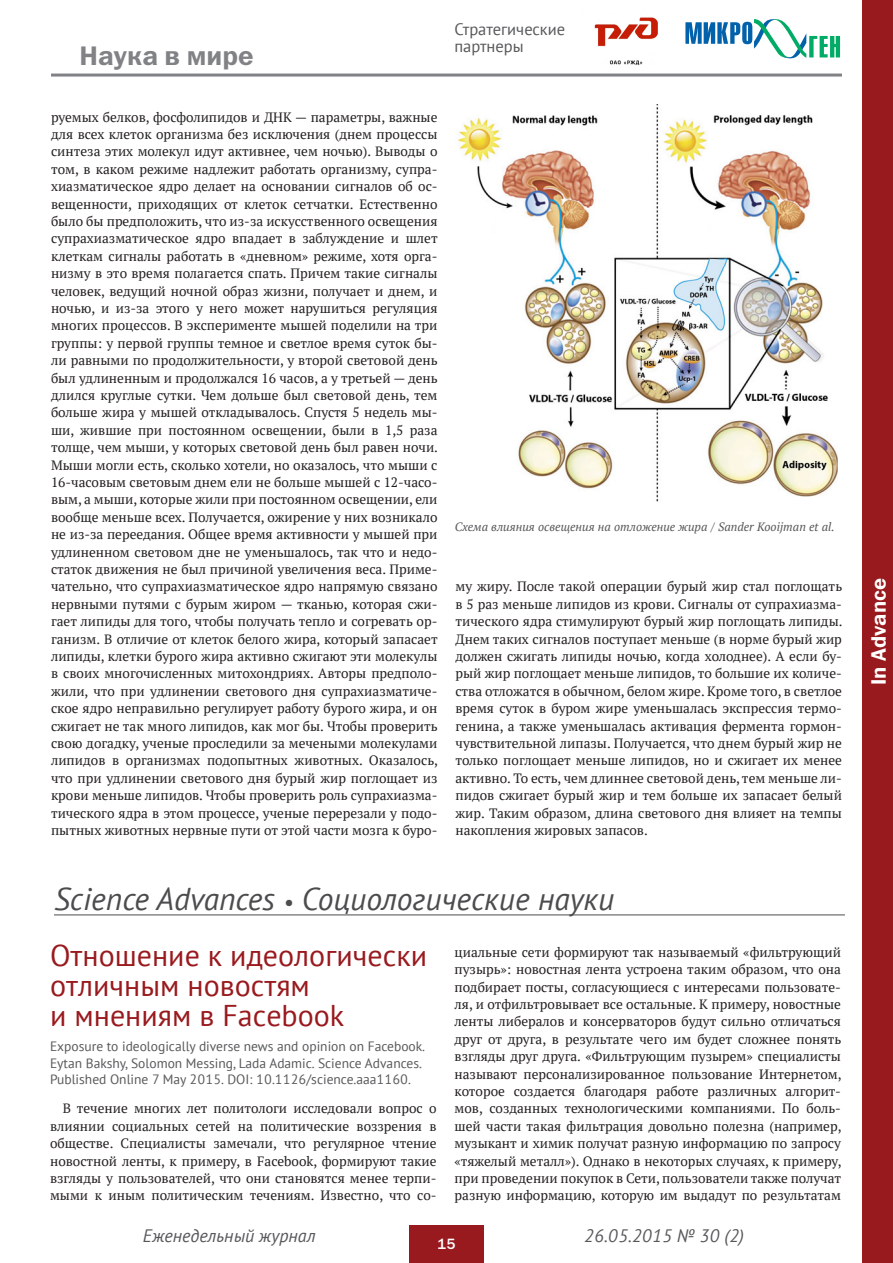
<style>
.page{position:relative;width:893px;height:1263px;background:#fff}
.page>*{position:absolute;margin:0;border:0;box-sizing:border-box;transform-origin:0 0}
.рубрика_в_Nature_Adv{font:italic 31.5px "PT Sans";color:#4b4c4d}
.novosti-zag{font:30px/30px "PT Sans";color:#991a1e}
.t1{font:27px "Franklin Gothic Demi C";color:#808285}
.t2{font:21px "Franklin Gothic Demi C";color:#fff}
.t3{font:italic 18px "PT Sans";color:#57585a}
.t4{font:16.5px/16.5px "PT Sans";color:#57585a}
.t5{font:15px "Franklin Gothic Medium C";color:#fff}
.novosti-text{font:13.5px/17.4px "PT Serif";color:#231f20;text-align:justify}
.публикация_в_advance{font:13.5px/16.5px "PT Sans";color:#57585a}
._4-podpis_foto{font:italic 12px "PT Serif";color:#57585a}
.s1{font-size:22.5px}
</style>
<div class="page">
<div style="left:409px;top:1226px;width:75px;height:37px;background:#991a1e"></div>
<div style="left:862px;top:0;width:30px;height:1263px;background:#991a1e"></div>
<hr style="left:51px;top:74px;width:791px;height:3px;background:#808285">
<svg style="left:685px;top:19px;width:155px;height:39px"></svg>
<img style="left:594px;top:17px;width:64px;height:48px">
<hr style="left:54px;top:914px;width:791px;height:1px;background:#4b4c4d">
<img style="left:457px;top:104px;width:381px;height:398px">
<h3 class="t1" style="left:80px;top:40px;width:176px">Наука в мире</h3>
<p class="novosti-text" style="left:51px;top:108px;width:388px">руемых белков, фосфолипидов и ДНК — параметры, важные для всех клеток организма без исключения (днем процессы синтеза этих молекул идут активнее, чем ночью). Выводы о том, в каком режиме надлежит работать организму, супра&shy;хиазматическое ядро делает на основании сигналов об ос&shy;вещенности, приходящих от клеток сетчатки. Естественно было бы предположить, что из-за искусственного освещения супрахиазматическое ядро впадает в заблуждение и шлет клеткам сигналы работать в «дневном» режиме, хотя орга&shy;низму в это время полагается спать. Причем такие сигналы человек, ведущий ночной образ жизни, получает и днем, и ночью, и из-за этого у него может нарушиться регуляция многих процессов. В эксперименте мышей поделили на три группы: у первой группы темное и светлое время суток бы&shy;ли равными по продолжительности, у второй световой день был удлиненным и продолжался 16 часов, а у третьей — день длился круглые сутки. Чем дольше был световой день, тем больше жира у мышей откладывалось. Спустя 5 недель мы&shy;ши, жившие при постоянном освещении, были в 1,5 раза толще, чем мыши, у которых световой день был равен ночи.<br>Мыши могли есть, сколько хотели, но оказалось, что мыши с 16-часовым световым днем ели не больше мышей с 12-часо&shy;вым, а мыши, которые жили при постоянном освещении, ели вообще меньше всех. Получается, ожирение у них возникало не из-за переедания. Общее время активности у мышей при удлиненном световом дне не уменьшалось, так что и недо&shy;статок движения не был причиной увеличения веса. Приме&shy;чательно, что супрахиазматическое ядро напрямую связано нервными путями с бурым жиром — тканью, которая сжи&shy;гает липиды для того, чтобы получать тепло и согревать ор&shy;ганизм. В отличие от клеток белого жира, который запасает липиды, клетки бурого жира активно сжигают эти молекулы в своих многочисленных митохондриях. Авторы предполо&shy;жили, что при удлинении светового дня супрахиазматиче&shy;ское ядро неправильно регулирует работу бурого жира, и он сжигает не так много липидов, как мог бы. Чтобы проверить свою догадку, ученые проследили за мечеными молекулами липидов в организмах подопытных животных. Оказалось, что при удлинении светового дня бурый жир поглощает из крови меньше липидов. Чтобы проверить роль супрахиазма&shy;тического ядра в этом процессе, ученые перерезали у подо&shy;пытных животных нервные пути от этой части мозга к буро-</p>
<p class="t4" style="left:454px;top:21px;width:112px">Стратегические партнеры</p>
<p class="_4-podpis_foto" style="left:455px;top:519px;width:382px">Схема влияния освещения на отложение жира / Sander Kooijman et al.</p>
<p class="novosti-text" style="left:455px;top:578px;width:388px">му жиру. После такой операции бурый жир стал поглощать в 5 раз меньше липидов из крови. Сигналы от супрахиазма&shy;тического ядра стимулируют бурый жир поглощать липиды.<br>Днем таких сигналов поступает меньше (в норме бурый жир должен сжигать липиды ночью, когда холоднее). А если бу&shy;рый жир поглощает меньше липидов, то большие их количе&shy;ства отложатся в обычном, белом жире. Кроме того, в светлое время суток в буром жире уменьшалась экспрессия термо&shy;генина, а также уменьшалась активация фермента гормон&shy;чувствительной липазы. Получается, что днем бурый жир не только поглощает меньше липидов, но и сжигает их менее активно. То есть, чем длиннее световой день, тем меньше ли&shy;пидов сжигает бурый жир и тем больше их запасает белый жир. Таким образом, длина светового дня влияет на темпы накопления жировых запасов.</p>
<p class="рубрика_в_Nature_Adv" style="left:54px;top:879px;width:562px">Science Advances <span class="s1">•</span> Социологические науки</p>
<p class="novosti-zag" style="left:50px;top:940px;width:378px">Отношение к идеологически отличным новостям<br>и мнениям в Facebook</p>
<p class="публикация_в_advance" style="left:50px;top:1038px;width:377px">Exposure to ideologically diverse news and opinion on Facebook.<br>Eytan Bakshy, Solomon Messing, Lada Adamic. Science Advances.<br>Published Online 7 May 2015. DOI: 10.1126/science.aaa1160.</p>
<p class="novosti-text" style="left:50px;top:1100px;width:388px;text-indent:13px">В течение многих лет политологи исследовали вопрос о влиянии социальных сетей на политические воззрения в обществе. Специалисты замечали, что регулярное чтение новостной ленты, к примеру, в Facebook, формируют такие взгляды у пользователей, что они становятся менее терпи&shy;мыми к иным политическим течениям. Известно, что со-</p>
<p class="novosti-text" style="left:454px;top:943px;width:388px">циальные сети формируют так называемый «фильтрующий пузырь»: новостная лента устроена таким образом, что она подбирает посты, согласующиеся с интересами пользовате&shy;ля, и отфильтровывает все остальные. К примеру, новостные ленты либералов и консерваторов будут сильно отличаться друг от друга, в результате чего им будет сложнее понять взгляды друг друга. «Фильтрующим пузырем» специалисты называют персонализированное пользование Интернетом, которое создается благодаря работе различных алгорит&shy;мов, созданных технологическими компаниями. По боль&shy;шей части такая фильтрация довольно полезна (например, музыкант и химик получат разную информацию по запросу «тяжелый металл»). Однако в некоторых случаях, к примеру, при проведении покупок в Сети, пользователи также получат разную информацию, которую им выдадут по результатам</p>
<h3 class="t3" style="left:143px;top:1224px;width:174px">Еженедельный журнал</h3>
<h3 class="t3" style="left:584px;top:1224px;width:162px">26.05.2015 № 30 (2)</h3>
<p class="t5" style="left:437px;top:1235px;width:20px">15</p>
<h3 class="t2" style="left:867px;top:685px;width:108px;rotate:-90deg">In Advance</h3>
</div>
